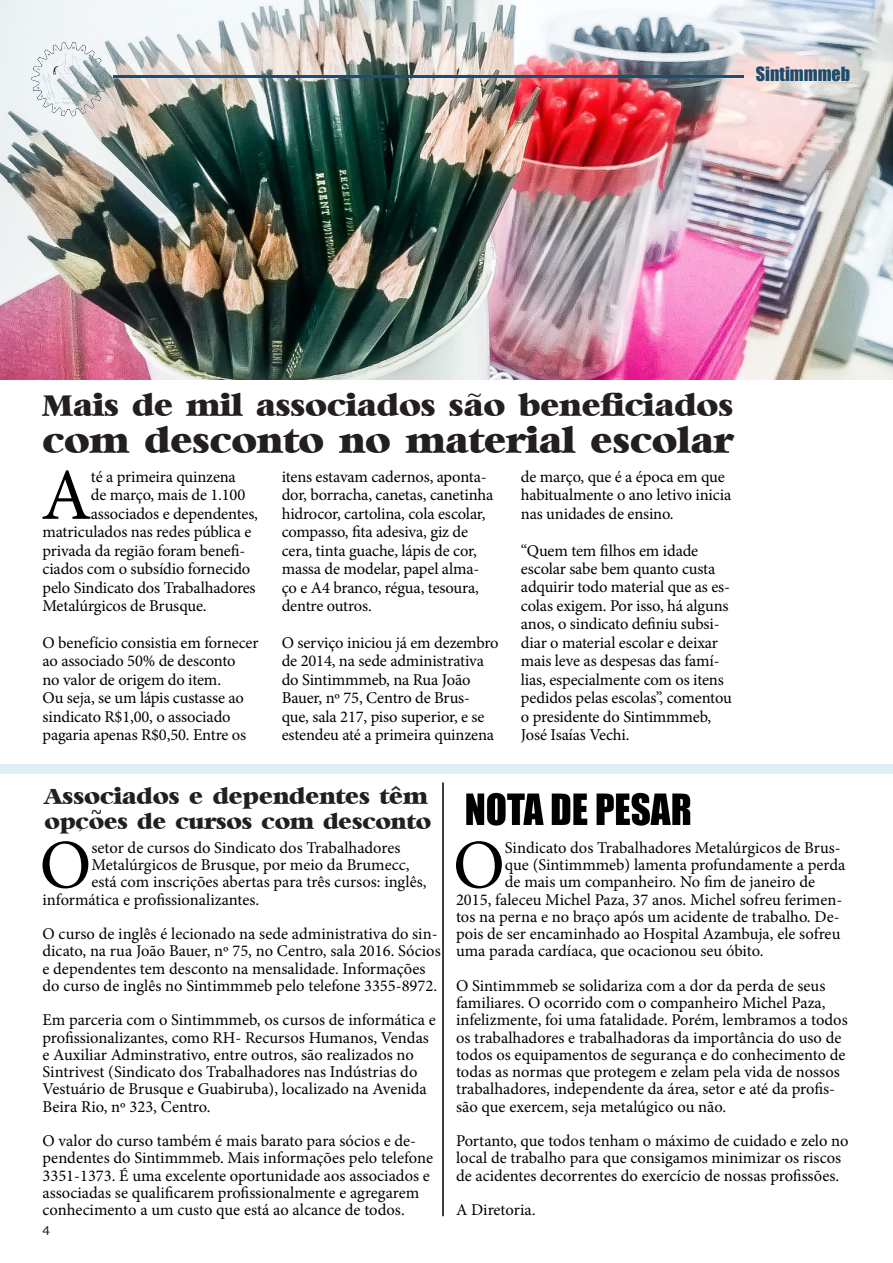
<style>
.page{position:relative;width:893px;height:1263px;background:#fff}
.page>*{position:absolute;margin:0;border:0;box-sizing:border-box;transform-origin:0 0}
.t1{font:73.2px "Minion Pro";color:#000}
.t2{font:69.6px "Minion Pro";color:#000}
.t3{font:700 34.2px "Bambi";color:#231f20}
.t4{font:700 29.25px "Bambi";color:#231f20}
.t5{font:28.05px "Minion Pro";color:#231f20}
.t6{font:26.25px "Shruti";color:#231f20}
.t7{font:700 21.45px "Bambi";color:#231f20}
.t8{font:700 20.55px "Bambi";color:#231f20}
.t9{font:20.1px "Times New Roman";color:#231f20}
.t10{font:18px "Impact";color:#1d4c6b}
.t11{font:16.5px/18.5px "Minion Pro";letter-spacing:-.005em;color:#000}
.t12{font:15.6px "Shruti";color:#231f20}
.t13{font:12px "Verdana";color:#231f20}
</style>
<div class="page">
<img style="left:0;top:0;width:893px;height:379px">
<img style="left:26px;top:38px;width:87px;height:85px">
<hr style="left:114px;top:75px;width:630px;height:2px;background:#1a4e7a">
<div style="left:0;top:765px;width:893px;height:9px;background:#e0eef8"></div>
<hr style="left:442px;top:782px;width:2px;height:434px;background:#000001">
<img style="left:466px;top:792px;width:225px;height:34px">
<p class="t10" style="left:756px;top:60px;width:96px">Sintimmmeb</p>
<h3 class="t4" style="left:43px;top:392px;width:692px">Mais de mil associados sãao beneficiados</h3>
<h3 class="t3" style="left:43px;top:426px;width:692px">com desconto no material escolar</h3>
<h3 class="t5" style="left:466px;top:374px;width:18px">~</h3>
<h1 class="t1" style="left:41px;top:446px;width:52px">A</h1>
<p class="t11" style="left:91px;top:467px;width:146px">té a primeira quinzena</p>
<p class="t11" style="left:91px;top:486px;width:156px">de março, mais de 1.100</p>
<p class="t11" style="left:91px;top:504px;width:169px">associados e dependentes,</p>
<p class="t11" style="left:43px;top:523px;width:210px">matriculados nas redes pública e</p>
<p class="t11" style="left:43px;top:541px;width:204px">privada da região foram benefi-</p>
<p class="t11" style="left:43px;top:560px;width:209px">ciados com o subsídio fornecido</p>
<p class="t11" style="left:43px;top:578px;width:215px">pelo Sindicato dos Trabalhadores</p>
<p class="t11" style="left:43px;top:597px;width:166px">Metalúrgicos de Brusque.</p>
<p class="t11" style="left:43px;top:633px;width:218px">O benefício consistia em fornecer ao associado 50% de desconto<br>no valor de origem do item.<br>Ou seja, se um lápis custasse ao sindicato R$1,00, o associado pagaria apenas R$0,50. Entre os</p>
<p class="t11" style="left:282px;top:467px;width:213px">itens estavam cadernos, aponta&shy;dor, borracha, canetas, canetinha hidrocor, cartolina, cola escolar, compasso, fita adesiva, giz de cera, tinta guache, lápis de cor, massa de modelar, papel alma&shy;ço e A4 branco, régua, tesoura, dentre outros.</p>
<p class="t11" style="left:282px;top:633px;width:218px">O serviço iniciou já em dezembro de 2014, na sede administrativa do Sintimmmeb, na Rua João<br>Bauer, nº 75, Centro de Brus&shy;que, sala 217, piso superior, e se estendeu até a primeira quinzena</p>
<p class="t11" style="left:521px;top:467px;width:212px">de março, que é a época em que habitualmente o ano letivo inicia nas unidades de ensino.</p>
<p class="t11" style="left:521px;top:541px;width:212px">“Quem tem filhos em idade escolar sabe bem quanto custa adquirir todo material que as es&shy;colas exigem. Por isso, há alguns anos, o sindicato definiu subsi&shy;diar o material escolar e deixar mais leve as despesas das famí&shy;lias, especialmente com os itens pedidos pelas escolas”, comentou o presidente do Sintimmmeb,<br>José Isaías Vechi.</p>
<h3 class="t6" style="left:388px;top:782px;width:17px">^</h3>
<h3 class="t7" style="left:45px;top:787px;width:385px">Associados e dependentes têem</h3>
<p class="t8" style="left:45px;top:812px;width:388px">opcoções de cursos com desconto</p>
<p class="t12" style="left:91px;top:803px;width:13px">~</p>
<p class="t9" style="left:78px;top:807px;width:7px">,</p>
<h2 class="t2" style="left:39px;top:818px;width:53px">O</h2>
<p class="t11" style="left:91px;top:838px;width:311px">setor de cursos do Sindicato dos Trabalhadores</p>
<p class="t11" style="left:91px;top:856px;width:320px">Metalúrgicos de Brusque, por meio da Brumecc,</p>
<p class="t11" style="left:91px;top:873px;width:337px">está com inscrições abertas para três cursos: inglês,</p>
<p class="t11" style="left:43px;top:890px;width:218px">informática e profissionalizantes.</p>
<p class="t11" style="left:43px;top:925px;width:400px;line-height:17.2px">O curso de inglês é lecionado na sede administrativa do sin&shy;dicato, na rua João Bauer, nº 75, no Centro, sala 2016. Sócios e dependentes tem desconto na mensalidade. Informações do curso de inglês no Sintimmmeb pelo telefone 3355-8972.</p>
<p class="t11" style="left:43px;top:1011px;width:395px;line-height:17.2px">Em parceria com o Sintimmmeb, os cursos de informática e profissionalizantes, como RH- Recursos Humanos, Vendas e Auxiliar Adminstrativo, entre outros, são realizados no Sintrivest (Sindicato dos Trabalhadores nas Indústrias do Vestuário de Brusque e Guabiruba), localizado na Avenida Beira Rio, nº 323, Centro.</p>
<p class="t11" style="left:43px;top:1132px;width:392px;line-height:17.2px">O valor do curso também é mais barato para sócios e de&shy;pendentes do Sintimmmeb. Mais informações pelo telefone 3351-1373. É uma excelente oportunidade aos associados e associadas se qualificarem profissionalmente e agregarem conhecimento a um custo que está ao alcance de todos.</p>
<p class="t13" style="left:43px;top:1222px;width:9px">4</p>
<h2 class="t2" style="left:453px;top:818px;width:53px">O</h2>
<p class="t11" style="left:505px;top:838px;width:337px">Sindicato dos Trabalhadores Metalúrgicos de Brus-</p>
<p class="t11" style="left:505px;top:856px;width:342px">que (Sintimmmeb) lamenta profundamente a perda</p>
<p class="t11" style="left:505px;top:873px;width:312px">de mais um companheiro. No fim de janeiro de</p>
<p class="t11" style="left:456px;top:890px;width:388px">2015, faleceu Michel Paza, 37 anos. Michel sofreu ferimen-</p>
<p class="t11" style="left:456px;top:907px;width:385px">tos na perna e no braço após um acidente de trabalho. De-</p>
<p class="t11" style="left:456px;top:925px;width:386px">pois de ser encaminhado ao Hospital Azambuja, ele sofreu</p>
<p class="t11" style="left:456px;top:942px;width:309px">uma parada cardíaca, que ocacionou seu óbito.</p>
<p class="t11" style="left:456px;top:977px;width:393px;line-height:17.2px">O Sintimmmeb se solidariza com a dor da perda de seus familiares. O ocorrido com o companheiro Michel Paza, infelizmente, foi uma fatalidade. Porém, lembramos a todos os trabalhadores e trabalhadoras da importância do uso de todos os equipamentos de segurança e do conhecimento de todas as normas que protegem e zelam pela vida de nossos trabalhadores, independente da área, setor e até da profis&shy;são que exercem, seja metalúgico ou não.</p>
<p class="t11" style="left:456px;top:1132px;width:394px;line-height:17.2px">Portanto, que todos tenham o máximo de cuidado e zelo no local de trabalho para que consigamos minimizar os riscos de acidentes decorrentes do exercício de nossas profissões.</p>
<p class="t11" style="left:456px;top:1201px;width:81px">A Diretoria.</p>
</div>
